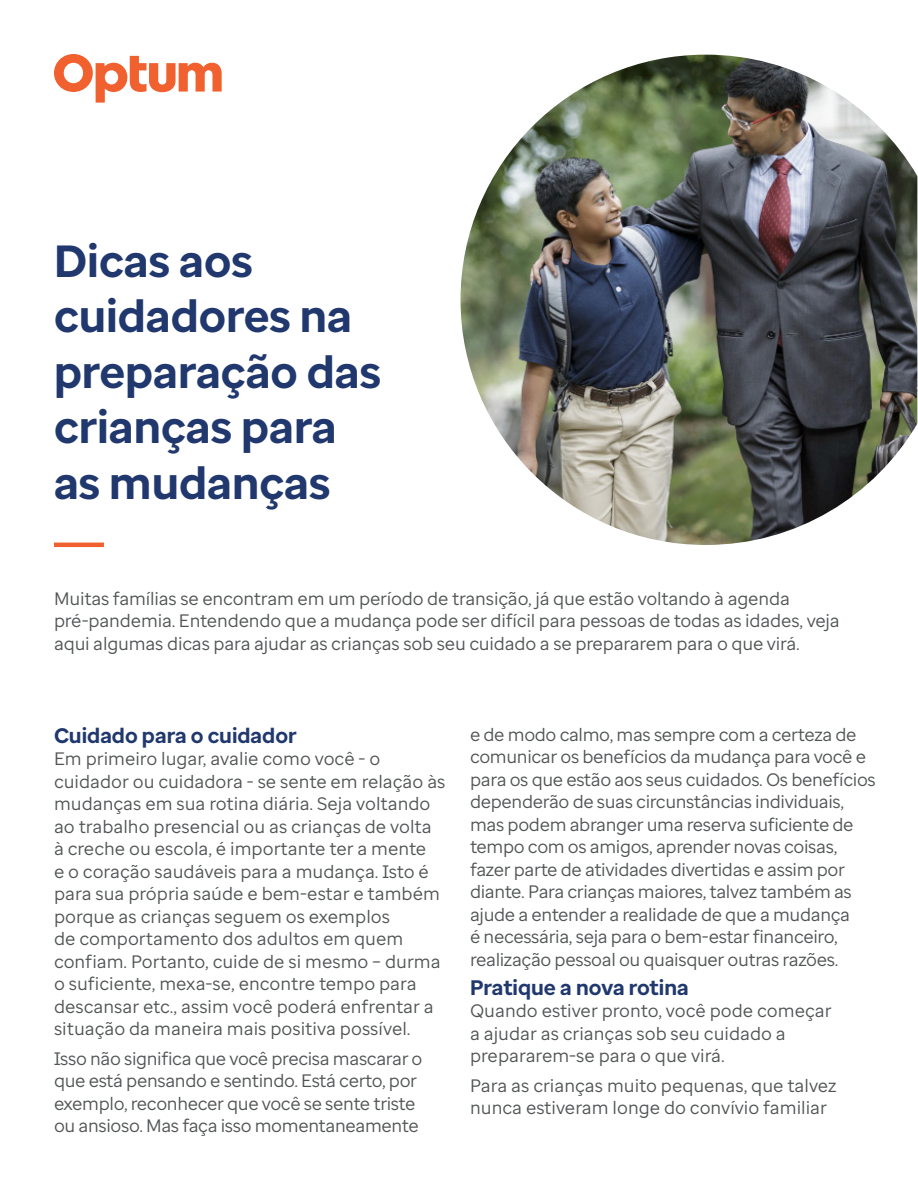
<style>
.page{position:relative;width:918px;height:1188px;background:#fff}
.page>*{position:absolute;margin:0;border:0;box-sizing:border-box;transform-origin:0 0}
.t1{font:700 45px/55.5px "Optum Sans";color:#20386d}
.t2{font:700 21px "Optum Sans";color:#20386d}
.t3{font:18px/22.5px "Optum Sans";letter-spacing:-.01em;color:#515455}
</style>
<div class="page">
<svg style="left:54px;top:54px;width:168px;height:49px"></svg>
<hr style="left:54px;top:543px;width:50px;height:4px;background:#f16130">
<img style="left:461px;top:55px;width:456px;height:490px">
<p class="t1" style="left:54px;top:233px;width:329px">Dicas aos cuidadores na preparação das crianças para as mudanças</p>
<p class="t3" style="left:54px;top:587px;width:787px">Muitas famílias se encontram em um período de transição, já que estão voltando à agenda pré-pandemia. Entendendo que a mudança pode ser difícil para pessoas de todas as idades, veja aqui algumas dicas para ajudar as crianças sob seu cuidado a se prepararem para o que virá.</p>
<p class="t2" style="left:54px;top:722px;width:244px">Cuidado para o cuidador</p>
<p class="t3" style="left:54px;top:748px;width:393px">Em primeiro lugar, avalie como você - o cuidador ou cuidadora - se sente em relação às mudanças em sua rotina diária. Seja voltando ao trabalho presencial ou as crianças de volta à creche ou escola, é importante ter a mente<br>e o coração saudáveis para a mudança. Isto é para sua própria saúde e bem-estar e também porque as crianças seguem os exemplos<br>de comportamento dos adultos em quem confiam. Portanto, cuide de si mesmo – durma o suficiente, mexa-se, encontre tempo para descansar etc., assim você poderá enfrentar a situação da maneira mais positiva possível.</p>
<p class="t3" style="left:54px;top:1047px;width:370px">Isso não significa que você precisa mascarar o que está pensando e sentindo. Está certo, por exemplo, reconhecer que você se sente triste ou ansioso. Mas faça isso momentaneamente</p>
<p class="t3" style="left:470px;top:723px;width:407px">e de modo calmo, mas sempre com a certeza de comunicar os benefícios da mudança para você e para os que estão aos seus cuidados. Os benefícios dependerão de suas circunstâncias individuais, mas podem abranger uma reserva suficiente de tempo com os amigos, aprender novas coisas, fazer parte de atividades divertidas e assim por diante. Para crianças maiores, talvez também as ajude a entender a realidade de que a mudança<br>é necessária, seja para o bem-estar financeiro, realização pessoal ou quaisquer outras razões.</p>
<p class="t2" style="left:470px;top:974px;width:220px">Pratique a nova rotina</p>
<p class="t3" style="left:470px;top:1000px;width:363px">Quando estiver pronto, você pode começar a ajudar as crianças sob seu cuidado a prepararem-se para o que virá.</p>
<p class="t3" style="left:470px;top:1074px;width:368px">Para as crianças muito pequenas, que talvez nunca estiveram longe do convívio familiar</p>
</div>
